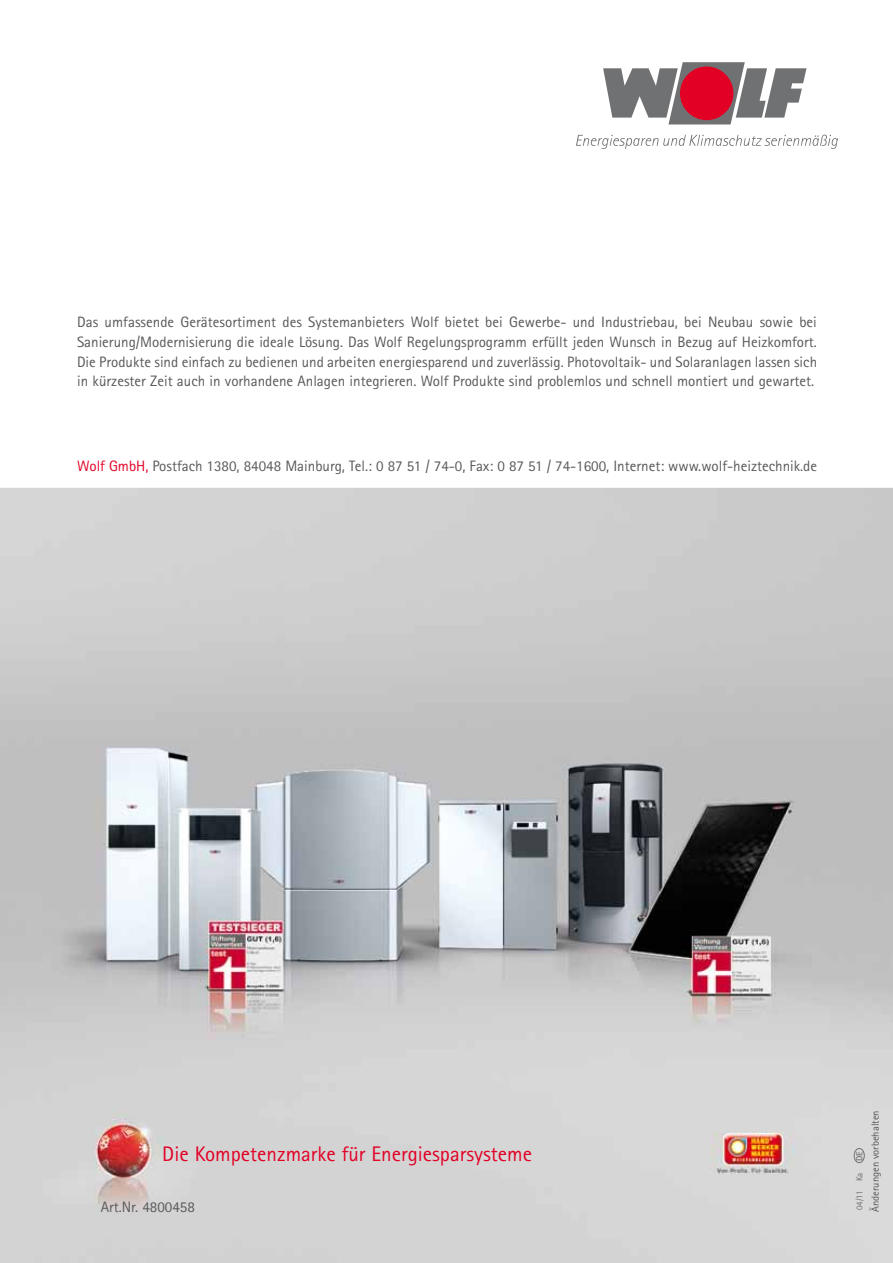
<style>
.page{position:relative;width:893px;height:1263px;background:#fff}
.page>*{position:absolute;margin:0;border:0;box-sizing:border-box;transform-origin:0 0}
.t1{font:21.15px "Rotis Sans Serif";color:#e20025}
.t2{font:15px/19.5px "Rotis Sans Serif";color:#58585a;text-align:justify}
.t3{font:10.5px "Rotis Sans Serif";color:#58585a}
.t4{font:9px "Rotis Sans Serif 55";color:#707172}
.t5{font:9px "Rotis Sans Serif Bold 65";color:#707172}
.s1{color:#e20025}
</style>
<div class="page">
<svg style="left:603px;top:62px;width:203px;height:62px"></svg>
<div style="left:680px;top:66px;width:53px;height:54px;background:#e20025;border-radius:50%"></div>
<svg style="left:576px;top:135px;width:261px;height:14px"></svg>
<img style="left:0;top:488px;width:893px;height:775px">
<img style="left:711px;top:1132px;width:85px;height:42px">
<div style="left:854px;top:1148px;width:11px;height:15px;border:1px solid #707172;border-radius:50%"></div>
<p class="t2" style="left:77px;top:312px;width:742px">Das umfassende Gerätesortiment des Systemanbieters Wolf bietet bei Gewerbe- und Industriebau, bei Neubau sowie bei Sanierung/Modernisierung die ideale Lösung. Das Wolf Regelungsprogramm erfüllt jeden Wunsch in Bezug auf Heizkomfort.<br>Die Produkte sind einfach zu bedienen und arbeiten energiesparend und zuverlässig. Photovoltaik- und Solaranlagen lassen sich in kürzester Zeit auch in vorhandene Anlagen integrieren. Wolf Produkte sind problemlos und schnell montiert und gewartet.</p>
<p class="t2" style="left:77px;top:456px;width:741px"><span class="s1">Wolf GmbH,</span> Postfach 1380, 84048 Mainburg, Tel.: 0 87 51 / 74-0, Fax: 0 87 51 / 74-1600, Internet: www.wolf-heiztechnik.de</p>
<h1 class="t1" style="left:162px;top:1141px;width:371px">Die Kompetenzmarke für Energiesparsysteme</h1>
<p class="t2" style="left:101px;top:1197px;width:96px">Art.Nr. 4800458</p>
<p class="t3" style="left:869px;top:1212px;width:103px;rotate:-90deg">Änderungen vorbehalten</p>
<p class="t5" style="left:854px;top:1161px;width:11px;rotate:-90deg">DE</p>
<p class="t4" style="left:854px;top:1210px;width:39px;rotate:-90deg">04/11 Ka</p>
</div>
